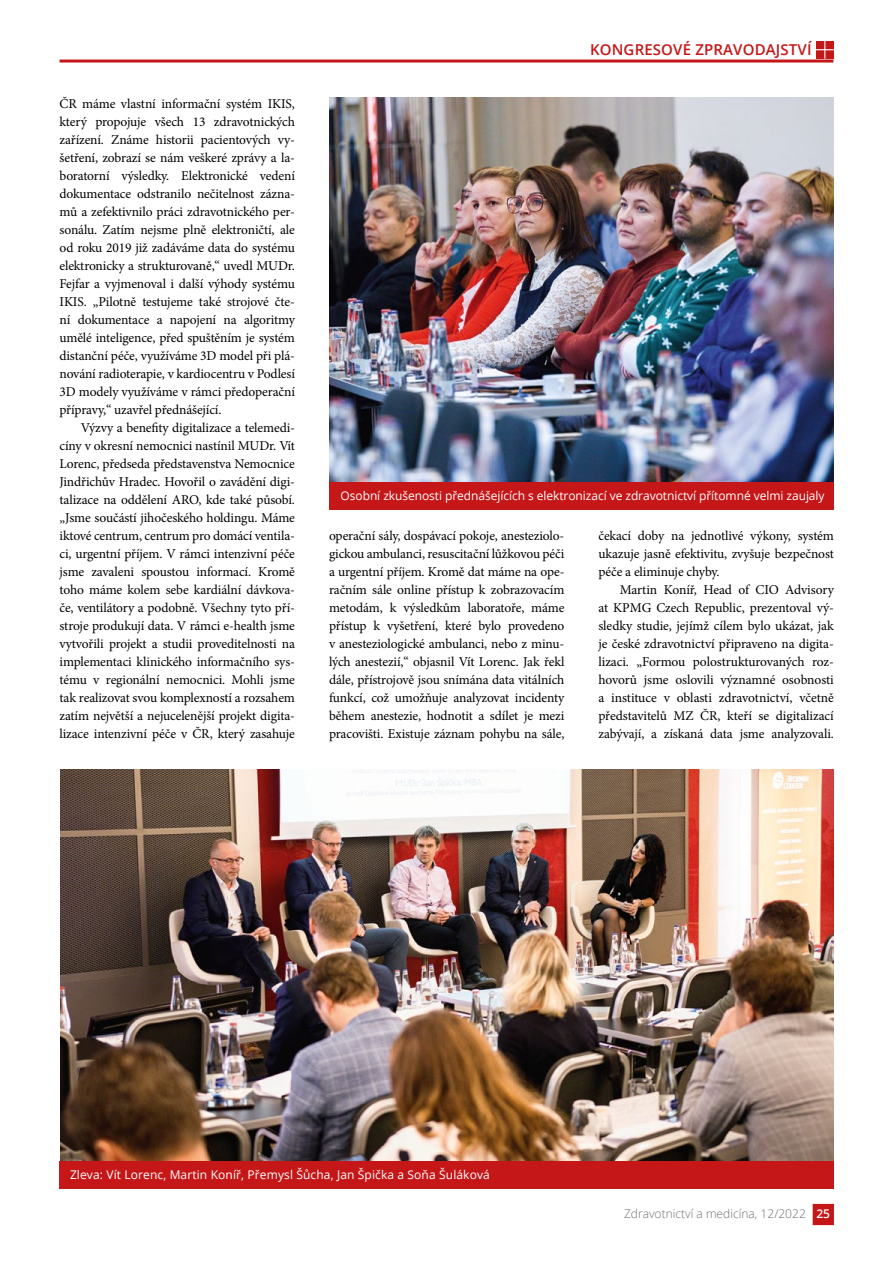
<style>
.page{position:relative;width:893px;height:1263px;background:#fff}
.page>*{position:absolute;margin:0;border:0;box-sizing:border-box;transform-origin:0 0}
.t1{font:600 15px "Open Sans";letter-spacing:.01em;color:#c51718}
.t2{font:13.5px/18px "Minion Pro";letter-spacing:-.01em;color:#000;text-align:justify}
.t3{font:12px "Open Sans";letter-spacing:-.005em;color:#fff}
.t4{font:300 12px "Open Sans";color:#706f6f}
.s1{font-weight:600;color:#fff}
</style>
<div class="page">
<div style="left:813px;top:1204px;width:21px;height:21px;background:#c51718"></div>
<hr style="left:60px;top:60px;width:773px;height:3px;background:#c51718">
<svg style="left:816px;top:41px;width:18px;height:18px"></svg>
<img style="left:329px;top:98px;width:505px;height:384px">
<img style="left:60px;top:770px;width:774px;height:391px">
<div style="left:60px;top:1161px;width:774px;height:27px;background:#c51718"></div>
<div style="left:329px;top:482px;width:504px;height:27px;background:#c51718"></div>
<p class="t2" style="left:60px;top:95px;width:237px">ČR máme vlastní informační systém IKIS, který propojuje všech 13 zdravotnických zařízení. Známe historii pacientových vy&shy;šetření, zobrazí se nám veškeré zprávy a la&shy;boratorní výsledky. Elektronické vedení dokumentace odstranilo nečitelnost zázna&shy;mů a zefektivnilo práci zdravotnického per&shy;sonálu. Zatím nejsme plně elektroničtí, ale od roku 2019 již zadáváme data do systému elektronicky a strukturovaně,“ uvedl MUDr.<br>Fejfar a vyjmenoval i další výhody systému IKIS. „Pilotně testujeme také strojové čte&shy;ní dokumentace a napojení na algoritmy umělé inteligence, před spuštěním je systém distanční péče, využíváme 3D model při plá&shy;nování radioterapie, v kardiocentru v Podlesí 3D modely využíváme v rámci předoperační přípravy,“ uzavřel přednášející.</p>
<p class="t2" style="left:60px;top:419px;width:237px;text-indent:21px">Výzvy a benefity digitalizace a telemedi&shy;cíny v okresní nemocnici nastínil MUDr. Vít Lorenc, předseda představenstva Nemocnice Jindřichův Hradec. Hovořil o zavádění digi&shy;talizace na oddělení ARO, kde také působí. „Jsme součástí jihočeského holdingu. Máme iktové centrum, centrum pro domácí ventila&shy;ci, urgentní příjem. V rámci intenzivní péče jsme zavaleni spoustou informací. Kromě toho máme kolem sebe kardiální dávkova&shy;če, ventilátory a podobně. Všechny tyto pří&shy;stroje produkují data. V rámci e-health jsme vytvořili projekt a studii proveditelnosti na implementaci klinického informačního sys&shy;tému v regionální nemocnici. Mohli jsme tak realizovat svou komplexností a rozsahem zatím největší a nejucelenější projekt digita&shy;lizace intenzivní péče v ČR, který zasahuje</p>
<p class="t1" style="left:590px;top:40px;width:223px">KONGRESOVÉ ZPRAVODAJSTVÍ</p>
<p class="t3" style="left:341px;top:487px;width:486px">Osobní zkušenosti přednášejících s elektronizací ve zdravotnictví přítomné velmi zaujaly</p>
<p class="t2" style="left:329px;top:527px;width:237px">operační sály, dospávací pokoje, anesteziolo&shy;gickou ambulanci, resuscitační lůžkovou péči a urgentní příjem. Kromě dat máme na ope&shy;račním sále online přístup k zobrazovacím metodám, k výsledkům laboratoře, máme přístup k vyšetření, které bylo provedeno v anesteziologické ambulanci, nebo z minu&shy;lých anestezií,“ objasnil Vít Lorenc. Jak řekl dále, přístrojově jsou snímána data vitálních funkcí, což umožňuje analyzovat incidenty během anestezie, hodnotit a sdílet je mezi pracovišti. Existuje záznam pohybu na sále,</p>
<p class="t2" style="left:598px;top:527px;width:237px">čekací doby na jednotlivé výkony, systém ukazuje jasně efektivitu, zvyšuje bezpečnost péče a eliminuje chyby.</p>
<p class="t2" style="left:598px;top:581px;width:237px;text-indent:21px">Martin Koníř, Head of CIO Advisory at KPMG Czech Republic, prezentoval vý&shy;sledky studie, jejímž cílem bylo ukázat, jak je české zdravotnictví připraveno na digita&shy;lizaci. „Formou polostrukturovaných roz&shy;hovorů jsme oslovili významné osobnosti a instituce v oblasti zdravotnictví, včetně představitelů MZ ČR, kteří se digitalizací zabývají, a získaná data jsme analyzovali.</p>
<p class="t3" style="left:70px;top:1166px;width:421px">Zleva: Vít Lorenc, Martin Koníř, Přemysl Šůcha, Jan Špička a Soňa Šuláková</p>
<p class="t4" style="left:624px;top:1206px;width:208px">Zdravotnictví a medicína, 12/2022 <span class="s1">25</span></p>
</div>
